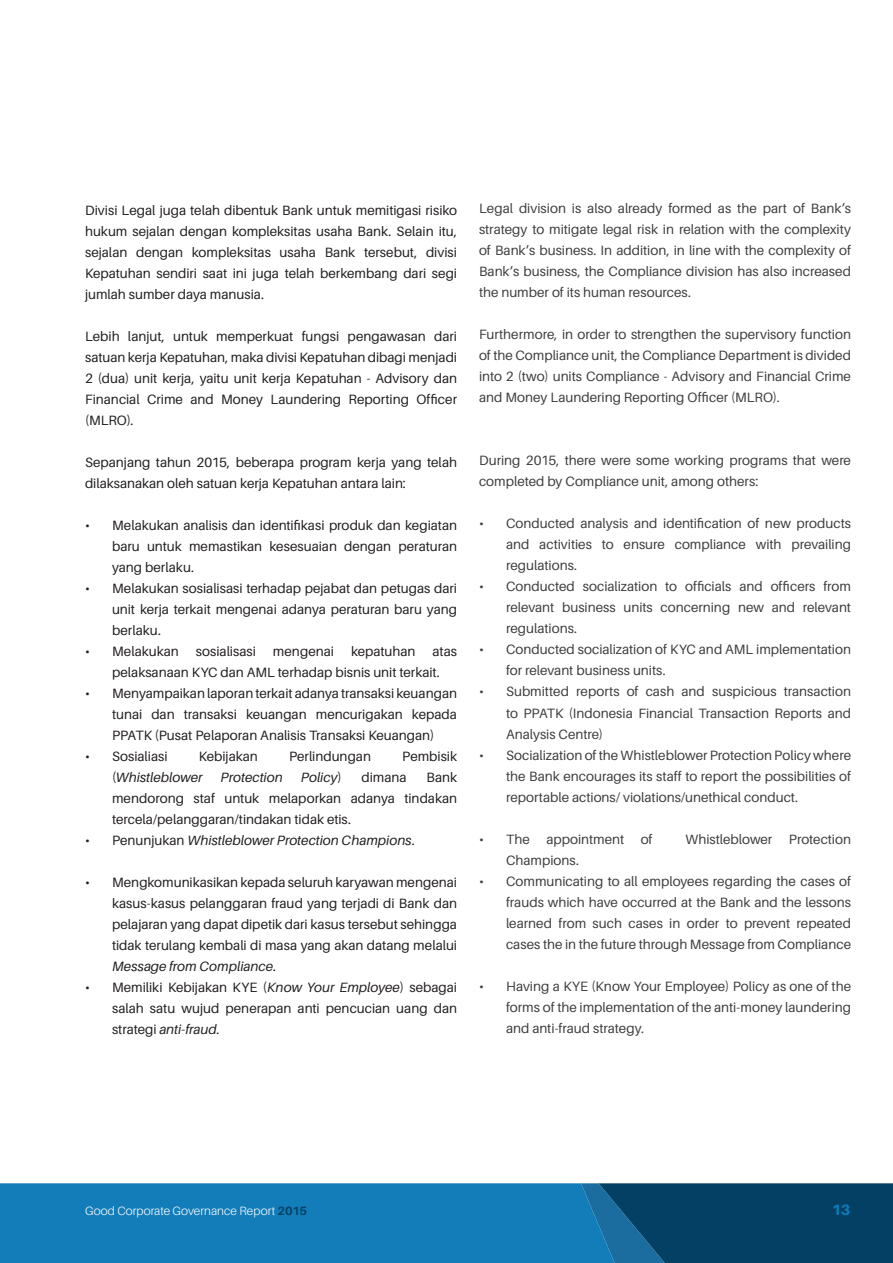
<style>
.page{position:relative;width:893px;height:1263px;background:#fff}
.page>*{position:absolute;margin:0;border:0;box-sizing:border-box;transform-origin:0 0}
.t1{font:800 15px "Aileron";color:#0b7cbb}
.t2{font:13.5px/21px "Aileron";color:#3e3e3f;text-align:justify}
.t3{font:13.5px/21px "Aileron";color:#231f20;text-align:justify}
.t4{font:italic 13.5px "Aileron";letter-spacing:.005em;color:#231f20}
.t5{font:300 12px "Aileron";letter-spacing:.01em;color:#fff}
.s1{font-style:normal}
.s2{font-style:italic}
.s3{font-weight:700;color:#044063}
</style>
<div class="page">
<div style="left:0;top:1183px;width:581px;height:80px;background:#137db9"></div>
<svg style="left:581px;top:1183px;width:312px;height:80px;background:#08496f"></svg>
<p class="t3" style="left:85px;top:200px;width:374px">Divisi Legal juga telah dibentuk Bank untuk memitigasi risiko hukum sejalan dengan kompleksitas usaha Bank. Selain itu, sejalan dengan kompleksitas usaha Bank tersebut, divisi Kepatuhan sendiri saat ini juga telah berkembang dari segi jumlah sumber daya manusia.</p>
<p class="t3" style="left:85px;top:326px;width:374px">Lebih lanjut, untuk memperkuat fungsi pengawasan dari satuan kerja Kepatuhan, maka divisi Kepatuhan dibagi menjadi 2 (dua) unit kerja, yaitu unit kerja Kepatuhan - Advisory dan Financial Crime and Money Laundering Reporting Officer (MLRO).</p>
<p class="t3" style="left:85px;top:452px;width:374px">Sepanjang tahun 2015, beberapa program kerja yang telah dilaksanakan oleh satuan kerja Kepatuhan antara lain:</p>
<p class="t3" style="left:112px;top:515px;width:347px;text-indent:-27px">• Melakukan analisis dan identifikasi produk dan kegiatan baru untuk memastikan kesesuaian dengan peraturan yang berlaku.</p>
<p class="t3" style="left:112px;top:578px;width:347px;text-indent:-27px">• Melakukan sosialisasi terhadap pejabat dan petugas dari unit kerja terkait mengenai adanya peraturan baru yang berlaku.</p>
<p class="t3" style="left:85px;top:641px;width:95px">• Melakukan</p>
<p class="t3" style="left:196px;top:641px;width:62px">sosialisasi</p>
<p class="t3" style="left:273px;top:641px;width:63px">mengenai</p>
<p class="t3" style="left:351px;top:641px;width:66px">kepatuhan</p>
<p class="t3" style="left:112px;top:641px;width:347px;text-indent:320px">atas pelaksanaan KYC dan AML terhadap bisnis unit terkait.</p>
<p class="t3" style="left:112px;top:683px;width:347px;text-indent:-27px">• Menyampaikan laporan terkait adanya transaksi keuangan tunai dan transaksi keuangan mencurigakan kepada PPATK (Pusat Pelaporan Analisis Transaksi Keuangan)</p>
<p class="t3" style="left:85px;top:746px;width:84px">• Sosialiasi</p>
<p class="t3" style="left:199px;top:746px;width:61px">Kebijakan</p>
<p class="t3" style="left:289px;top:746px;width:84px">Perlindungan</p>
<p class="t3" style="left:402px;top:746px;width:56px">Pembisik</p>
<p class="t4" style="left:112px;top:770px;width:92px"><span class="s1">(</span>Whistleblower</p>
<p class="t4" style="left:221px;top:770px;width:64px">Protection</p>
<p class="t4" style="left:301px;top:770px;width:43px">Policy<span class="s1">)</span></p>
<p class="t3" style="left:362px;top:767px;width:47px">dimana</p>
<p class="t3" style="left:112px;top:767px;width:347px;text-indent:314px">Bank mendorong staf untuk melaporkan adanya tindakan tercela/pelanggaran/tindakan tidak etis.</p>
<p class="t4" style="left:85px;top:833px;width:331px"><span class="s1">• Penunjukan</span> Whistleblower Protection Champions<span class="s1">.</span></p>
<p class="t3" style="left:112px;top:872px;width:347px;text-indent:-27px">• Mengkomunikasikan kepada seluruh karyawan mengenai kasus-kasus pelanggaran fraud yang terjadi di Bank dan pelajaran yang dapat dipetik dari kasus tersebut sehingga tidak terulang kembali di masa yang akan datang melalui</p>
<p class="t4" style="left:112px;top:959px;width:166px">Message from Compliance.</p>
<p class="t3" style="left:112px;top:977px;width:347px;text-indent:-27px">• Memiliki Kebijakan KYE (<span class="s2">Know Your Employee</span>) sebagai salah satu wujud penerapan anti pencucian uang dan strategi <span class="s2">anti-fraud</span>.</p>
<p class="t2" style="left:479px;top:198px;width:374px">Legal division is also already formed as the part of Bank’s strategy to mitigate legal risk in relation with the complexity of Bank’s business. In addition, in line with the complexity of Bank’s business, the Compliance division has also increased the number of its human resources.</p>
<p class="t2" style="left:479px;top:324px;width:374px">Furthermore, in order to strengthen the supervisory function of the Compliance unit, the Compliance Department is divided into 2 (two) units Compliance - Advisory and Financial Crime and Money Laundering Reporting Officer (MLRO).</p>
<p class="t2" style="left:479px;top:450px;width:373px">During 2015, there were some working programs that were completed by Compliance unit, among others:</p>
<p class="t2" style="left:506px;top:513px;width:347px;text-indent:-27px">• Conducted analysis and identification of new products and activities to ensure compliance with prevailing regulations.</p>
<p class="t2" style="left:506px;top:576px;width:347px;text-indent:-27px">• Conducted socialization to officials and officers from relevant business units concerning new and relevant regulations.</p>
<p class="t2" style="left:506px;top:639px;width:347px;text-indent:-27px">• Conducted socialization of KYC and AML implementation for relevant business units.</p>
<p class="t2" style="left:506px;top:681px;width:347px;text-indent:-27px">• Submitted reports of cash and suspicious transaction to PPATK (Indonesia Financial Transaction Reports and Analysis Centre)</p>
<p class="t2" style="left:506px;top:744px;width:347px;text-indent:-27px">• Socialization of the Whistleblower Protection Policy where the Bank encourages its staff to report the possibilities of reportable actions/ violations/unethical conduct.</p>
<p class="t2" style="left:479px;top:828px;width:175px">• The appointment of</p>
<p class="t2" style="left:685px;top:828px;width:167px">Whistleblower Protection</p>
<p class="t2" style="left:506px;top:849px;width:74px">Champions.</p>
<p class="t2" style="left:506px;top:870px;width:347px;text-indent:-27px">• Communicating to all employees regarding the cases of frauds which have occurred at the Bank and the lessons learned from such cases in order to prevent repeated cases the in the future through Message from Compliance</p>
<p class="t2" style="left:506px;top:975px;width:347px;text-indent:-27px">• Having a KYE (Know Your Employee) Policy as one of the forms of the implementation of the anti-money laundering and anti-fraud strategy.</p>
<p class="t5" style="left:85px;top:1204px;width:223px">Good Corporate Governance Report <span class="s3">2015</span></p>
<p class="t1" style="left:832px;top:1201px;width:20px">13</p>
</div>
